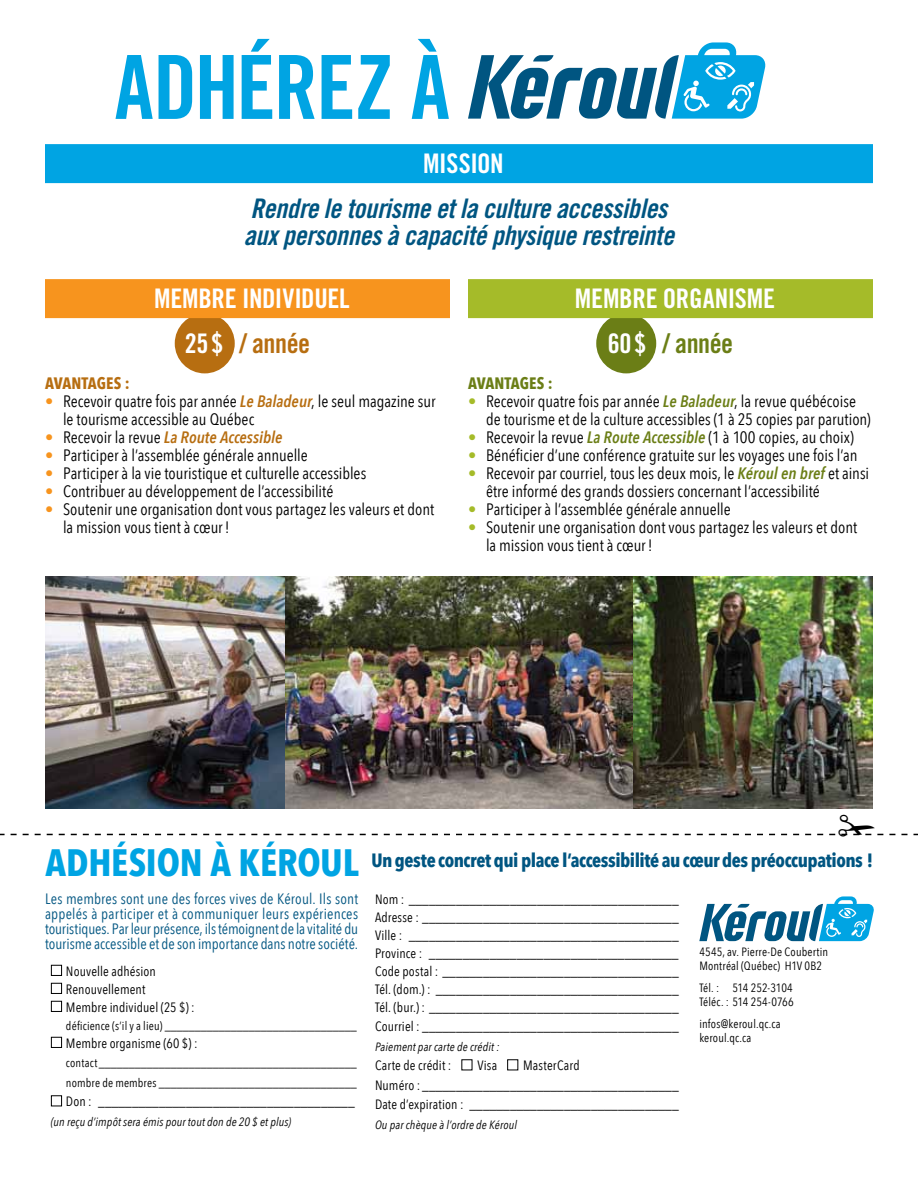
<style>
.page{position:relative;width:918px;height:1188px;background:#fff}
.page>*{position:absolute;margin:0;border:0;box-sizing:border-box;transform-origin:0 0}
.t1{font:88.5px "Trade Gothic Bold Cond Twenty";letter-spacing:-.02em;color:#00a4e3}
.t2{font:700 38.1px "Avenir Next Condensed";letter-spacing:-.005em;color:#00a4e3}
.t3{font:27px/27px "Trade Gothic Bold Cond Twenty Obl";letter-spacing:-.015em;color:#005581}
.t4{font:27px/45px "Trade Gothic Bold Cond Twenty";letter-spacing:-.01em;color:#fff;text-align:center}
.t5{font:700 19.2px "Avenir Next Condensed";letter-spacing:-.025em;color:#005581}
.t6{font:16.5px/18px "Avenir Next Condensed";color:#000}
.t7{font:italic 600 16.5px "Avenir Next Condensed";color:#b76e11}
.t8{font:700 16.5px "Avenir Next Condensed";color:#b76e11}
.t9{font:700 16.5px "Avenir Next Condensed";color:#6b7e16}
.t10{font:15px/15px "Avenir Next Condensed";color:#005581;text-align:justify}
.t11{font:13.5px/18px "Avenir Next Condensed";letter-spacing:.01em;color:#000}
.t12{font:12px/13.5px "Avenir Next Condensed";letter-spacing:.015em;color:#000}
.t13{font:italic 12px "Avenir Next Condensed";letter-spacing:.01em;color:#000}
.t14{font:12px/13.5px "Avenir Next Condensed";letter-spacing:-.005em;color:#000}
.s1{color:#b76e11}
.s2{color:#6b7e16}
.s3{color:#f7941e}
.s4{font-weight:600;font-style:italic;color:#b76e11}
.s5{font-weight:400;font-style:normal;color:#f7941e}
.s6{font-weight:400;font-style:normal;color:#000}
.s7{color:#a5bb29}
.s8{font-weight:600;font-style:italic;color:#6b7e16}
</style>
<div class="page">
<div style="left:175px;top:313px;width:60px;height:60px;background:#b76e11;border-radius:50%"></div>
<div style="left:596px;top:313px;width:60px;height:60px;background:#6b7e16;border-radius:50%"></div>
<div style="left:507px;top:1059px;width:11px;height:11px;border:1px solid #000"></div>
<div style="left:51px;top:965px;width:11px;height:11px;border:1px solid #000"></div>
<div style="left:51px;top:983px;width:11px;height:11px;border:1px solid #000"></div>
<div style="left:51px;top:1001px;width:11px;height:11px;border:1px solid #000"></div>
<div style="left:51px;top:1037px;width:11px;height:11px;border:1px solid #000"></div>
<div style="left:51px;top:1095px;width:11px;height:11px;border:1px solid #000"></div>
<svg style="left:699px;top:896px;width:175px;height:45px"></svg>
<svg style="left:468px;top:42px;width:298px;height:77px"></svg>
<div style="left:45px;top:144px;width:828px;height:39px;background:#00a4e3"></div>
<div style="left:45px;top:279px;width:405px;height:39px;background:#f7941e"></div>
<div style="left:468px;top:279px;width:405px;height:39px;background:#a5bb29"></div>
<img style="left:46px;top:576px;width:827px;height:233px">
<svg style="left:0;top:833px;width:918px;height:3px"></svg>
<h1 class="t1" style="left:114px;top:34px;width:337px">ADHÉREZ À</h1>
<h3 class="t4" style="left:423px;top:141px;width:82px">MISSION</h3>
<h3 class="t3" style="left:244px;top:195px;width:432px">Rendre le tourisme et la culture accessibles aux personnes à capacité physique restreinte</h3>
<h3 class="t4" style="left:154px;top:276px;width:197px">MEMBRE INDIVIDUEL<br>25$ <span class="s1">/ ANNÉE</span></h3>
<h3 class="t4" style="left:575px;top:276px;width:202px">MEMBRE ORGANISME<br>60$ <span class="s2">/ ANNÉE</span></h3>
<p class="t8" style="left:45px;top:373px;width:86px">AVANTAGES :</p>
<p class="t6" style="left:63px;top:392px;width:374px;text-indent:-18px"><span class="s3">•</span> Recevoir quatre fois par année <span class="s4">Le Baladeur</span>, le seul magazine sur le tourisme accessible au Québec</p>
<p class="t7" style="left:45px;top:428px;width:239px"><span class="s5">•</span> <span class="s6">Recevoir la revue</span> La Route Accessible</p>
<p class="t6" style="left:45px;top:446px;width:264px"><span class="s3">•</span> Participer à l’assemblée générale annuelle</p>
<p class="t6" style="left:45px;top:464px;width:323px"><span class="s3">•</span> Participer à la vie touristique et culturelle accessibles</p>
<p class="t6" style="left:45px;top:482px;width:290px"><span class="s3">•</span> Contribuer au développement de l’accessibilité</p>
<p class="t6" style="left:63px;top:500px;width:373px;text-indent:-18px"><span class="s3">•</span> Soutenir une organisation dont vous partagez les valeurs et dont la mission vous tient à cœur!</p>
<p class="t9" style="left:468px;top:373px;width:86px">AVANTAGES :</p>
<p class="t6" style="left:486px;top:392px;width:386px;text-indent:-18px"><span class="s7">•</span> Recevoir quatre fois par année <span class="s8">Le Baladeur</span>, la revue québécoise de tourisme et de la culture accessibles (1 à 25 copies par parution)</p>
<p class="t6" style="left:468px;top:428px;width:388px"><span class="s7">•</span> Recevoir la revue <span class="s8">La Route Accessible</span> (1 à 100 copies, au choix)</p>
<p class="t6" style="left:468px;top:446px;width:391px"><span class="s7">•</span> Bénéficier d’une conférence gratuite sur les voyages une fois l’an</p>
<p class="t6" style="left:486px;top:464px;width:385px;text-indent:-18px"><span class="s7">•</span> Recevoir par courriel, tous les deux mois, le <span class="s8">Kéroul en bref</span> et ainsi être informé des grands dossiers concernant l’accessibilité</p>
<p class="t6" style="left:468px;top:500px;width:264px"><span class="s7">•</span> Participer à l’assemblée générale annuelle</p>
<p class="t6" style="left:486px;top:518px;width:373px;text-indent:-18px"><span class="s7">•</span> Soutenir une organisation dont vous partagez les valeurs et dont la mission vous tient à cœur!</p>
<h2 class="t2" style="left:46px;top:839px;width:315px">ADHÉSION À KÉROUL</h2>
<p class="t10" style="left:45px;top:891px;width:315px">Les membres sont une des forces vives de Kéroul. Ils sont appelés à participer et à communiquer leurs expériences touristiques. Par leur présence, ils témoignent de la vitalité du tourisme accessible et de son importance dans notre société.</p>
<p class="t11" style="left:66px;top:961px;width:130px">Nouvelle adhésion<br>Renouvellement<br>Membre individuel (25 $) :</p>
<p class="t12" style="left:66px;top:1018px;width:292px">déficience (s’il y a lieu) ________________________________</p>
<p class="t11" style="left:66px;top:1033px;width:133px">Membre organisme (60 $) :</p>
<p class="t12" style="left:66px;top:1053px;width:293px;line-height:19.5px">contact ___________________________________________ nombre de membres _________________________________</p>
<p class="t11" style="left:66px;top:1092px;width:290px">Don : ______________________________________</p>
<p class="t13" style="left:51px;top:1114px;width:242px">(un reçu d’impôt sera émis pour tout don de 20 $ et plus)</p>
<p class="t5" style="left:371px;top:849px;width:503px">Un geste concret qui place l’accessibilité au cœur des préoccupations !</p>
<p class="t11" style="left:375px;top:889px;width:305px;text-align:justify">Nom : ________________________________________ Adresse : ______________________________________ Ville : ________________________________________ Province : _____________________________________ Code postal : ___________________________________ Tél. (dom.) : ____________________________________ Tél. (bur.) : _____________________________________</p>
<p class="t11" style="left:375px;top:1017px;width:305px">Courriel : ______________________________________</p>
<p class="t13" style="left:375px;top:1039px;width:126px">Paiement par carte de crédit :</p>
<p class="t11" style="left:375px;top:1056px;width:78px">Carte de crédit :</p>
<p class="t11" style="left:477px;top:1056px;width:21px">Visa</p>
<p class="t11" style="left:375px;top:1055px;width:305px;line-height:19.5px;text-indent:148px">MasterCard<br>Numéro : ______________________________________<br>Date d’expiration : _______________________________</p>
<p class="t13" style="left:375px;top:1117px;width:143px">Ou par chèque à l’ordre de Kéroul</p>
<p class="t12" style="left:699px;top:945px;width:130px">4545, av. Pierre-De Coubertin<br>Montréal (Québec) H1V 0B2</p>
<p class="t14" style="left:699px;top:981px;width:96px">Tél. : 514 252-3104<br>Téléc. : 514 254-0766</p>
<p class="t12" style="left:699px;top:1017px;width:83px">infos@keroul.qc.ca keroul.qc.ca</p>
</div>
